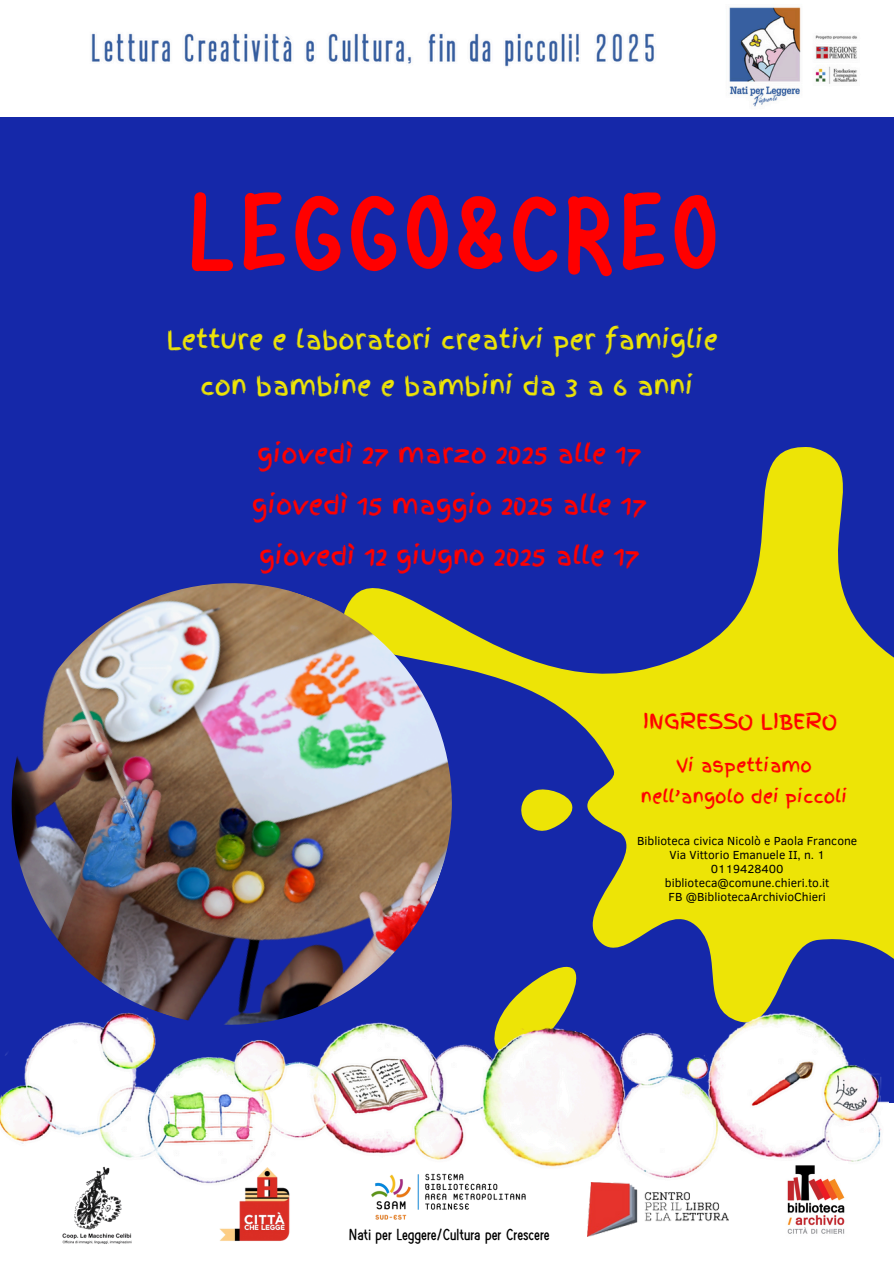
<style>
.page{position:relative;width:894px;height:1264px;background:#fff}
.page>*{position:absolute;margin:0;border:0;box-sizing:border-box;transform-origin:0 0}
.t1{font:145.5px "Hibernate";letter-spacing:.055em;color:#f00}
.t2{font:25.5px/50.7px "Finger Paint";color:#f00}
.t3{font:25.5px/46.2px "Finger Paint";color:#ede406;text-align:center}
.t4{font:21px "Finger Paint";color:#f00}
.t5{font:18px/31.5px "Finger Paint";color:#f00;text-align:center}
.t6{font:15px "Canva Ya Zhi Hei Latin";color:#000}
.t7{font:12px "Clear Sans";color:#000}
</style>
<div class="page">
<svg style="left:888px;top:326px;width:5px;height:777px;background:#687069"></svg>
<img style="left:0;top:7px;width:888px;height:1230px">
<img style="left:0;top:555px;width:479px;height:497px">
<img style="left:364px;top:1166px;width:169px;height:59px">
<img style="left:57px;top:1162px;width:81px;height:82px">
<img style="left:782px;top:1161px;width:65px;height:75px">
<img style="left:211px;top:1162px;width:100px;height:79px">
<img style="left:587px;top:1182px;width:141px;height:54px">
<p class="t1" style="left:190px;top:160px;width:527px">LEGGO&amp;CREO</p>
<p class="t3" style="left:167px;top:317px;width:552px">Letture e laboratori creativi per famiglie con bambine e bambini da 3 a 6 anni</p>
<h2 class="t2" style="left:252px;top:429px;width:396px">giovedì 27 marzo 2025 alle 17 giovedì 15 maggio 2025 alle 17 giovedì 12 giugno 2025 alle 17</h2>
<h1 class="t4" style="left:643px;top:705px;width:195px">INGRESSO LIBERO</h1>
<p class="t5" style="left:640px;top:749px;width:208px">Vi aspettiamo nell’angolo dei piccoli</p>
<p class="t7" style="left:637px;top:831px;width:221px">Biblioteca civica Nicolò e Paola Francone</p>
<p class="t7" style="left:669px;top:845px;width:157px">Via Vittorio Emanuele II, n. 1</p>
<p class="t7" style="left:710px;top:859px;width:74px">0119428400</p>
<p class="t7" style="left:664px;top:873px;width:166px">biblioteca@comune.chieri.to.it</p>
<p class="t7" style="left:668px;top:887px;width:159px">FB @BibliotecaArchivioChieri</p>
<p class="t6" style="left:349px;top:1226px;width:202px">Nati per Leggere/Cultura per Crescere</p>
</div>
